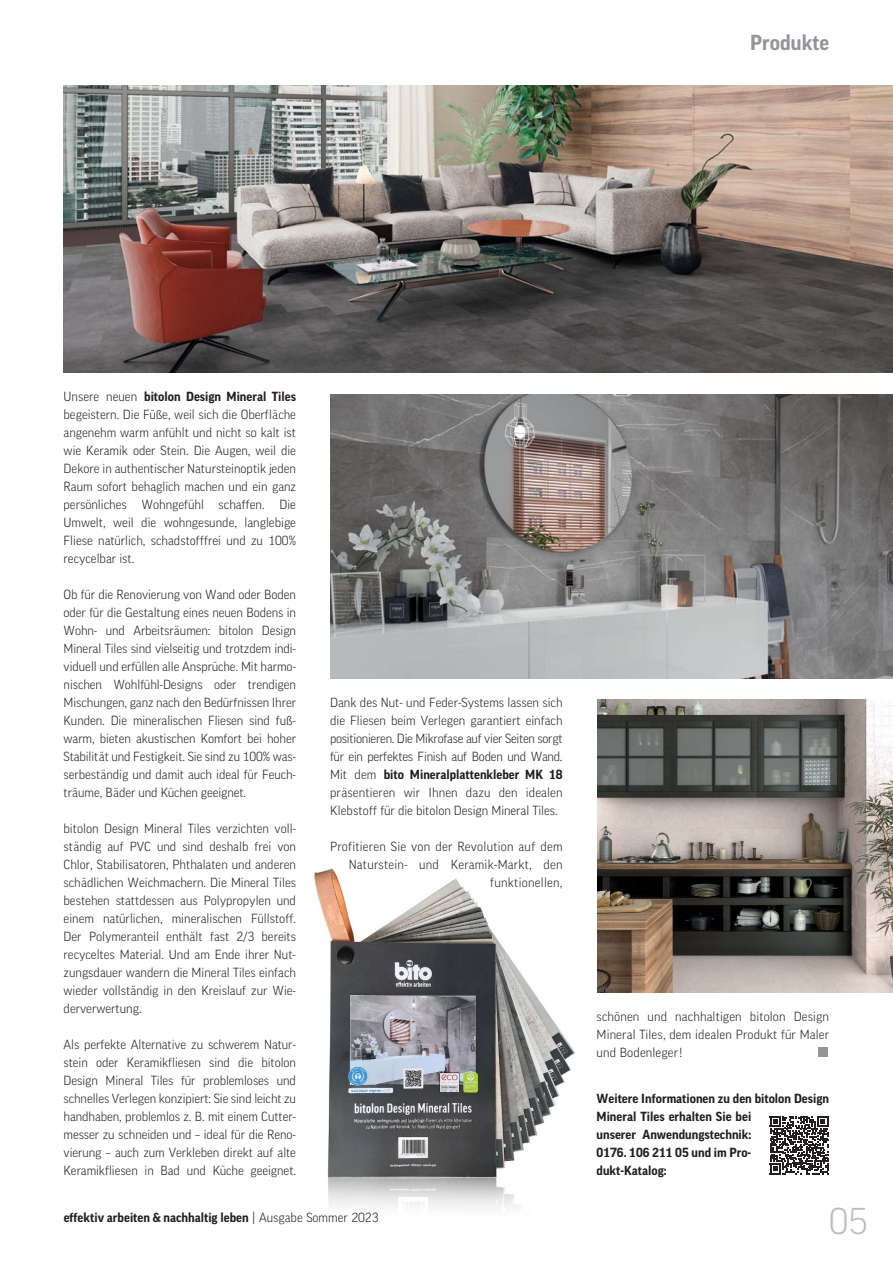
<style>
.page{position:relative;width:893px;height:1263px;background:#fff}
.page>*{position:absolute;margin:0;border:0;box-sizing:border-box;transform-origin:0 0}
.t1{font:300 36px "FF Good Pro";color:#bbbdc0}
.t2{font:700 21px "FF Good Pro";color:#939598}
.t3{font:300 12.75px/18px "FF Good Pro";color:#231f20;text-align:justify}
.t4{font:700 12.75px/18px "FF Good Pro";color:#231f20}
.s1{font-weight:700}
.s2{font-weight:300}
</style>
<div class="page">
<img style="left:314px;top:868px;width:261px;height:341px">
<div style="left:818px;top:1047px;width:9px;height:10px;background:#939598"></div>
<img style="left:64px;top:85px;width:829px;height:288px">
<img style="left:330px;top:395px;width:563px;height:284px">
<svg style="left:769px;top:1116px;width:60px;height:59px"></svg>
<svg style="left:770px;top:1116px;width:58px;height:58px"></svg>
<img style="left:597px;top:700px;width:296px;height:292px">
<h2 class="t2" style="left:750px;top:34px;width:81px">Produkte</h2>
<p class="t3" style="left:64px;top:389px;width:234px">Unsere neuen <span class="s1">bitolon Design Mineral Tiles </span>begeistern. Die Füße, weil sich die Oberfläche angenehm warm anfühlt und nicht so kalt ist wie Keramik oder Stein. Die Augen, weil die Dekore in authentischer Natursteinoptik jeden Raum sofort behaglich machen und ein ganz persönliches Wohngefühl schaffen. Die Umwelt, weil die wohngesunde, langlebige Fliese natürlich, schadstofffrei und zu 100% recycelbar ist.</p>
<p class="t3" style="left:64px;top:587px;width:234px">Ob für die Renovierung von Wand oder Boden oder für die Gestaltung eines neuen Bodens in Wohn- und Arbeitsräumen: bitolon Design Mineral Tiles sind vielseitig und trotzdem indi&shy;viduell und erfüllen alle Ansprüche. Mit harmo&shy;nischen Wohlfühl-Designs oder trendigen Mischungen, ganz nach den Bedürfnissen Ihrer Kunden. Die mineralischen Fliesen sind fuß&shy;warm, bieten akustischen Komfort bei hoher Stabilität und Festigkeit. Sie sind zu 100% was&shy;serbeständig und damit auch ideal für Feuch&shy;träume, Bäder und Küchen geeignet.</p>
<p class="t3" style="left:64px;top:821px;width:234px">bitolon Design Mineral Tiles verzichten voll&shy;ständig auf PVC und sind deshalb frei von Chlor, Stabilisatoren, Phthalaten und anderen schädlichen Weichmachern. Die Mineral Tiles bestehen stattdessen aus Polypropylen und einem natürlichen, mineralischen Füllstoff.<br>Der Polymeranteil enthält fast 2/3 bereits recyceltes Material. Und am Ende ihrer Nut&shy;zungsdauer wandern die Mineral Tiles einfach wieder vollständig in den Kreislauf zur Wie&shy;derverwertung.</p>
<p class="t3" style="left:64px;top:1037px;width:234px">Als perfekte Alternative zu schwerem Natur&shy;stein oder Keramikfliesen sind die bitolon Design Mineral Tiles für problemloses und schnelles Verlegen konzipiert: Sie sind leicht zu handhaben, problemlos z. B. mit einem Cutter&shy;messer zu schneiden und – ideal für die Reno&shy;vierung – auch zum Verkleben direkt auf alte Keramikfliesen in Bad und Küche geeignet.</p>
<p class="t3" style="left:330px;top:695px;width:234px">Dank des Nut- und Feder-Systems lassen sich die Fliesen beim Verlegen garantiert einfach positionieren. Die Mikrofase auf vier Seiten sorgt für ein perfektes Finish auf Boden und Wand.<br>Mit dem <span class="s1">bito Mineralplattenkleber MK 18 </span>präsentieren wir Ihnen dazu den idealen Klebstoff für die bitolon Design Mineral Tiles.</p>
<p class="t3" style="left:330px;top:839px;width:234px;text-align:right">Profitieren Sie von der Revolution auf dem<br>Naturstein- und Keramik-Markt, den funktionellen,</p>
<p class="t4" style="left:64px;top:1210px;width:316px">effektiv arbeiten &amp; nachhaltig leben <span class="s2">| Ausgabe Sommer 2023</span></p>
<p class="t3" style="left:596px;top:1008px;width:234px">schönen und nachhaltigen bitolon Design Mineral Tiles, dem idealen Produkt für Maler und Bodenleger!</p>
<p class="t4" style="left:596px;top:1090px;width:234px">Weitere Informationen zu den bitolon Design<br>Mineral Tiles erhalten Sie bei<br>unserer Anwendungstechnik:<br>0176. 106 211 05 und im Pro-<br>dukt-Katalog:</p>
<h1 class="t1" style="left:829px;top:1207px;width:40px">05</h1>
</div>
